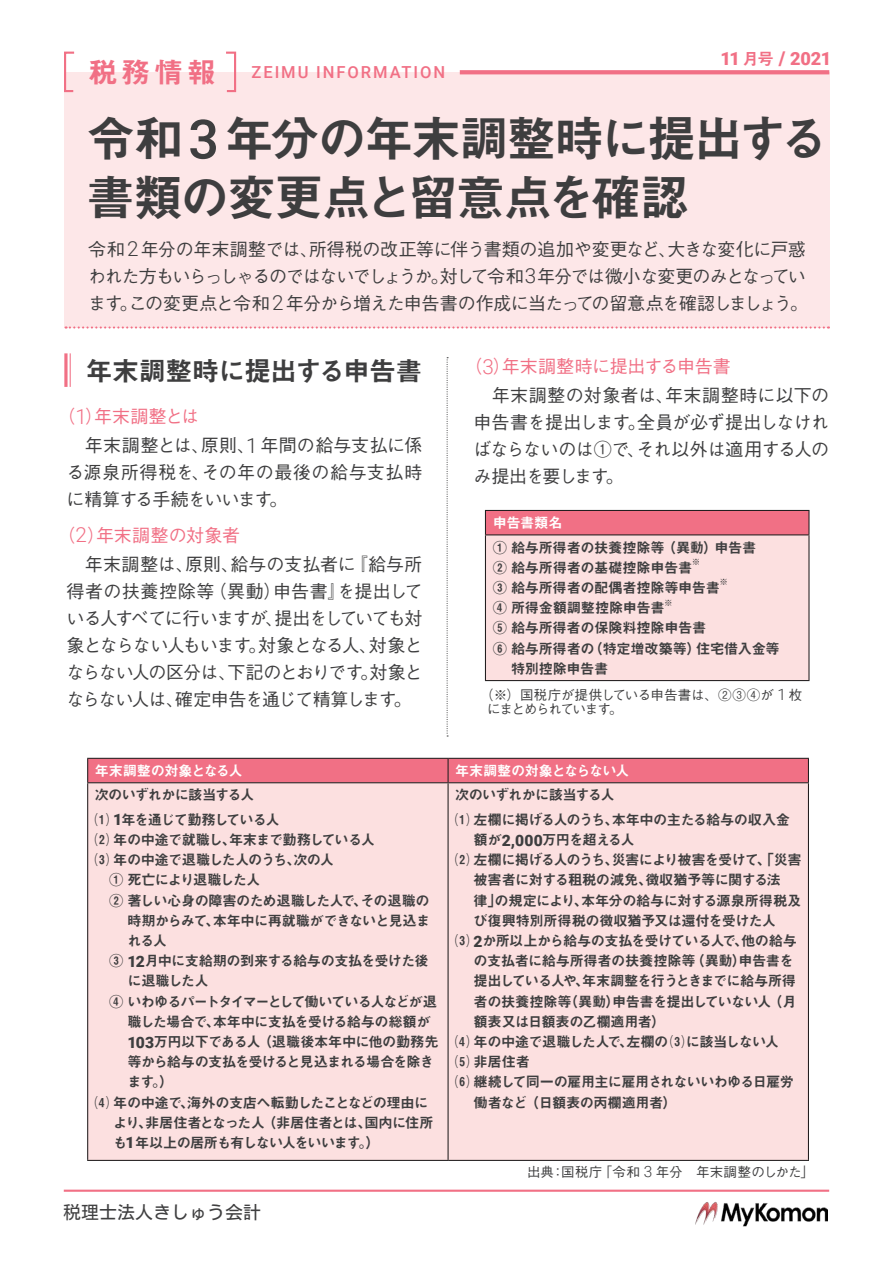
<style>
.page{position:relative;width:893px;height:1263px;background:#fff}
.page>*{position:absolute;margin:0;border:0;box-sizing:border-box;transform-origin:0 0}
.大タイトル{font:49.5px/58.5px "Midashi Go Pr 6 N MB31";letter-spacing:-.05em;color:#3e3e3f}
.中タイトル{font:27px "Midashi Go Pr 6 N MB31";letter-spacing:-.035em;color:#3e3e3f}
.中タイトル-2{font:900 18.15px "Roboto";letter-spacing:-.02em;color:#f17085}
.本文スタイル{font:500 18px/27px "Gothic BBB Pr 6 N";letter-spacing:-.05em;color:#3e3e3f;text-align:justify}
.本文スタイル-2{font:500 18px "Gothic BBB Pr 6 N";letter-spacing:-.005em;color:#f17085}
.t1{font:18px "Motoya L Cedar W3 90 ms RKSJ H";color:#3f3f40}
.注釈スタイル{font:500 16.5px "Roboto";letter-spacing:.115em;color:#f17085}
.本文挿入表{font:14.25px/20.2px "Midashi Go Pr 6 N MB31";letter-spacing:-.045em;color:#3e3e3f}
.本文挿入表-2{font:14.25px/20.2px "Midashi Go Pr 6 N MB31";letter-spacing:-.065em;color:#3e3e3f}
.本文挿入表-3{font:14.25px "Midashi Go Pr 6 N MB31";letter-spacing:-.025em;color:#3e3e3f}
.本文挿入表-4{font:14.25px "Midashi Go Pr 6 N MB31";letter-spacing:-.035em;color:#fff}
.本文挿入表-5{font:14.25px "Midashi Go Pr 6 N MB31";letter-spacing:-.075em;color:#3e3e3f}
.本文挿入表-6{font:14.25px "Midashi Go Pr 6 N MB31";letter-spacing:-.055em;color:#fff}
.本文挿入表-7{font:14.25px "Midashi Go Pr 6 N MB31";letter-spacing:-.02em;color:#3e3e3f}
.本文挿入表-8{font:14.25px "Midashi Go Pr 6 N MB31";letter-spacing:-.08em;color:#3e3e3f}
.注釈スタイル-2{font:500 13.5px "Gothic BBB Pr 6 N";letter-spacing:-.005em;color:#3e3e3f}
.注釈スタイル-3{font:500 13.5px "Gothic BBB Pr 6 N";letter-spacing:.015em;color:#3e3e3f}
.注釈スタイル-4{font:500 13.5px "Gothic BBB Pr 6 N";letter-spacing:-.09em;color:#3e3e3f}
.本文挿入表-9{font:8.55px "Midashi Go Pr 6 N MB31";color:#3e3e3f}
.s1{font-family:"Midashi Go Pr 6 N MB31";font-weight:400;font-size:16.5px}
.s2{font-size:18.9px}
.s3{font-family:"Midashi Go Pr 6 N MB31";font-weight:400;font-size:28.8px}
.s4{font-family:"Roboto";font-weight:500;font-size:54.45px}
.s5{font-family:"Roboto";font-weight:300;font-size:20.7px}
.s6{font-family:"Roboto";font-weight:300;font-size:15.45px}
.s7{font-family:"Roboto";font-weight:900;font-size:15.75px}
.s8{font-family:"Roboto";font-weight:900;font-size:16.35px}
</style>
<div class="page">
<img style="left:695px;top:1202px;width:132px;height:24px">
<div style="left:64px;top:72px;width:766px;height:255px;background:#fde7e8"></div>
<svg style="left:66px;top:326px;width:763px;height:3px"></svg>
<hr style="left:64px;top:1189px;width:765px;height:3px;background:#f17085">
<svg style="left:460px;top:70px;width:369px;height:4px"></svg>
<svg style="left:64px;top:51px;width:11px;height:42px"></svg>
<svg style="left:226px;top:51px;width:11px;height:42px"></svg>
<svg style="left:447px;top:357px;width:1px;height:379px"></svg>
<hr style="left:70px;top:353px;width:1px;height:34px;background:#f17085">
<svg style="left:64px;top:353px;width:4px;height:34px"></svg>
<div style="left:485px;top:510px;width:324px;height:25px;background:#f17085"></div>
<div style="left:485px;top:535px;width:324px;height:145px;background:#fce0e0"></div>
<hr style="left:485px;top:510px;width:324px;height:1px;background:#231f20">
<svg style="left:485px;top:511px;width:1px;height:23px"></svg>
<svg style="left:808px;top:511px;width:1px;height:23px"></svg>
<hr style="left:485px;top:534px;width:324px;height:1px;background:#231f20">
<hr style="left:485px;top:535px;width:1px;height:145px;background:#231f20">
<hr style="left:808px;top:535px;width:1px;height:145px;background:#231f20">
<hr style="left:485px;top:680px;width:324px;height:1px;background:#231f20">
<div style="left:88px;top:783px;width:720px;height:377px;background:#fce0e0"></div>
<div style="left:87px;top:758px;width:722px;height:24px;background:#f17085"></div>
<hr style="left:87px;top:782px;width:361px;height:1px;background:#231f20">
<hr style="left:87px;top:783px;width:1px;height:377px;background:#231f20">
<hr style="left:448px;top:782px;width:361px;height:1px;background:#231f20">
<hr style="left:448px;top:783px;width:1px;height:377px;background:#231f20">
<hr style="left:808px;top:783px;width:1px;height:377px;background:#231f20">
<hr style="left:87px;top:1160px;width:361px;height:1px;background:#231f20">
<hr style="left:448px;top:1160px;width:361px;height:1px;background:#231f20">
<p class="中タイトル-2" style="left:720px;top:46px;width:113px">11 <span class="s1">月号</span> <span class="s2">/</span> 2021</p>
<p class="注釈スタイル" style="left:88px;top:60px;width:358px"><span class="s3">税務情報</span> ZEIMU INFORMATION</p>
<p class="大タイトル" style="left:86px;top:107px;width:744px">令和<span class="s4">3</span> 年分の年末調整時に提出する書類の変更点と留意点を確認</p>
<p class="本文スタイル" style="left:88px;top:234px;width:721px;text-align:left">令和 <span class="s5">2</span>年分の年末調整では、所得税の改正等に伴う書類の追加や変更など、大きな変化に戸惑われた方もいらっしゃるのではないでしょうか。対して令和<span class="s5">3</span>年分では微小な変更のみとなっています。この変更点と令和 <span class="s5">2</span> 年分から増えた申告書の作成に当たっての留意点を確認しましょう。</p>
<p class="中タイトル" style="left:86px;top:349px;width:338px">年末調整時に提出する申告書</p>
<p class="本文スタイル-2" style="left:58px;top:402px;width:143px">（<span class="s5">1</span>）年末調整とは</p>
<p class="本文スタイル" style="left:67px;top:431px;width:357px">　年末調整とは、原則、<span class="s5">1</span> 年間の給与支払に係る源泉所得税を、その年の最後の給与支払時に精算する手続をいいます。</p>
<p class="本文スタイル-2" style="left:58px;top:520px;width:184px">（<span class="s5">2</span>）年末調整の対象者</p>
<p class="本文スタイル" style="left:67px;top:549px;width:357px">　年末調整は、原則、給与の支払者に『給与所得者の扶養控除等（異動）申告書』を提出している人すべてに行いますが、提出をしていても対象とならない人もいます。対象となる人、対象とならない人の区分は、下記のとおりです。対象とならない人は、確定申告を通じて精算します。</p>
<p class="本文スタイル-2" style="left:464px;top:352px;width:268px">（<span class="s5">3</span>）年末調整時に提出する申告書</p>
<p class="本文スタイル" style="left:473px;top:381px;width:357px">　年末調整の対象者は、年末調整時に以下の申告書を提出します。全員が必ず提出しなければならないのは①で、それ以外は適用する人のみ提出を要します。</p>
<p class="本文挿入表-4" style="left:493px;top:511px;width:71px">申告書類名</p>
<p class="本文挿入表-3" style="left:493px;top:536px;width:265px">① 給与所得者の扶養控除等（異動）申告書</p>
<p class="本文挿入表-3" style="left:493px;top:556px;width:201px">② 給与所得者の基礎控除申告書</p>
<p class="本文挿入表-9" style="left:692px;top:555px;width:10px">※</p>
<p class="本文挿入表-3" style="left:493px;top:576px;width:229px">③ 給与所得者の配偶者控除等申告書</p>
<p class="本文挿入表-9" style="left:719px;top:575px;width:10px">※</p>
<p class="本文挿入表-7" style="left:493px;top:596px;width:173px">④ 所得金額調整控除申告書</p>
<p class="本文挿入表-9" style="left:664px;top:596px;width:10px">※</p>
<p class="本文挿入表-3" style="left:493px;top:616px;width:215px">⑤ 給与所得者の保険料控除申告書</p>
<p class="本文挿入表-3" style="left:493px;top:637px;width:289px">⑥ 給与所得者の（特定増改築等）住宅借入金等</p>
<p class="本文挿入表" style="left:511px;top:658px;width:99px">特別控除申告書</p>
<p class="注釈スタイル-2" style="left:480px;top:684px;width:323px">（※）国税庁が提供している申告書は、②③④が <span class="s6">1</span> 枚</p>
<p class="注釈スタイル-4" style="left:487px;top:698px;width:137px">にまとめられています。</p>
<p class="本文挿入表-4" style="left:95px;top:759px;width:149px">年末調整の対象となる人</p>
<p class="本文挿入表-6" style="left:455px;top:759px;width:176px">年末調整の対象とならない人</p>
<p class="本文挿入表" style="left:95px;top:784px;width:161px">次のいずれかに該当する人</p>
<p class="本文挿入表-5" style="left:95px;top:808px;width:186px">⑴ <span class="s7">1</span>年を通じて勤務している人</p>
<p class="本文挿入表" style="left:95px;top:829px;width:281px">⑵ 年の中途で就職し、年末まで勤務している人</p>
<p class="本文挿入表" style="left:95px;top:849px;width:240px">⑶ 年の中途で退職した人のうち、次の人</p>
<p class="本文挿入表-8" style="left:109px;top:869px;width:153px">① 死亡により退職した人</p>
<p class="本文挿入表" style="left:127px;top:889px;width:304px;text-align:justify;text-indent:-18px">② 著しい心身の障害のため退職した人で、その退職の時期からみて、本年中に再就職ができないと見込まれる人</p>
<p class="本文挿入表" style="left:127px;top:950px;width:303px;text-indent:-18px">③ <span class="s7">12</span>月中に支給期の到来する給与の支払を受けた後に退職した人</p>
<p class="本文挿入表-2" style="left:127px;top:990px;width:313px;text-indent:-18px">④ いわゆるパートタイマーとして働いている人などが退職した場合で、本年中に支払を受ける給与の総額が<br><span class="s7">103</span>万円以下である人（退職後本年中に他の勤務先等から給与の支払を受けると見込まれる場合を除きます。）</p>
<p class="本文挿入表" style="left:113px;top:1091px;width:322px;text-indent:-18px">⑷ 年の中途で、海外の支店へ転勤したことなどの理由により、非居住者となった人（非居住者とは、国内に住所も<span class="s7">1</span>年以上の居所も有しない人をいいます。）</p>
<p class="本文挿入表" style="left:455px;top:784px;width:161px">次のいずれかに該当する人</p>
<p class="本文挿入表" style="left:474px;top:809px;width:318px;text-indent:-18px">⑴ 左欄に掲げる人のうち、本年中の主たる給与の収入金額が<span class="s7">2</span><span class="s8">,</span><span class="s7">000</span>万円を超える人</p>
<p class="本文挿入表" style="left:474px;top:849px;width:330px;text-indent:-18px">⑵ 左欄に掲げる人のうち、災害により被害を受けて、「災害被害者に対する租税の減免、徴収猶予等に関する法<br>律」の規定により、本年分の給与に対する源泉所得税及び復興特別所得税の徴収猶予又は還付を受けた人</p>
<p class="本文挿入表" style="left:474px;top:930px;width:325px;text-indent:-18px">⑶ <span class="s7">2</span>か所以上から給与の支払を受けている人で、他の給与の支払者に給与所得者の扶養控除等（異動）申告書を提出している人や、年末調整を行うときまでに給与所得者の扶養控除等（異動）申告書を提出していない人（月額表又は日額表の乙欄適用者）</p>
<p class="本文挿入表" style="left:455px;top:1031px;width:325px">⑷ 年の中途で退職した人で、左欄の ⑶に該当しない人</p>
<p class="本文挿入表" style="left:455px;top:1051px;width:76px">⑸ 非居住者</p>
<p class="本文挿入表" style="left:474px;top:1071px;width:322px;text-indent:-18px">⑹ 継続して同一の雇用主に雇用されないいわゆる日雇労働者など（日額表の丙欄適用者）</p>
<p class="t1" style="left:63px;top:1204px;width:199px">税理士法人きしゅう会計</p>
<p class="注釈スタイル-3" style="left:527px;top:1161px;width:288px">出典：国税庁「令和 <span class="s6">3</span> 年分　年末調整のしかた」</p>
</div>
